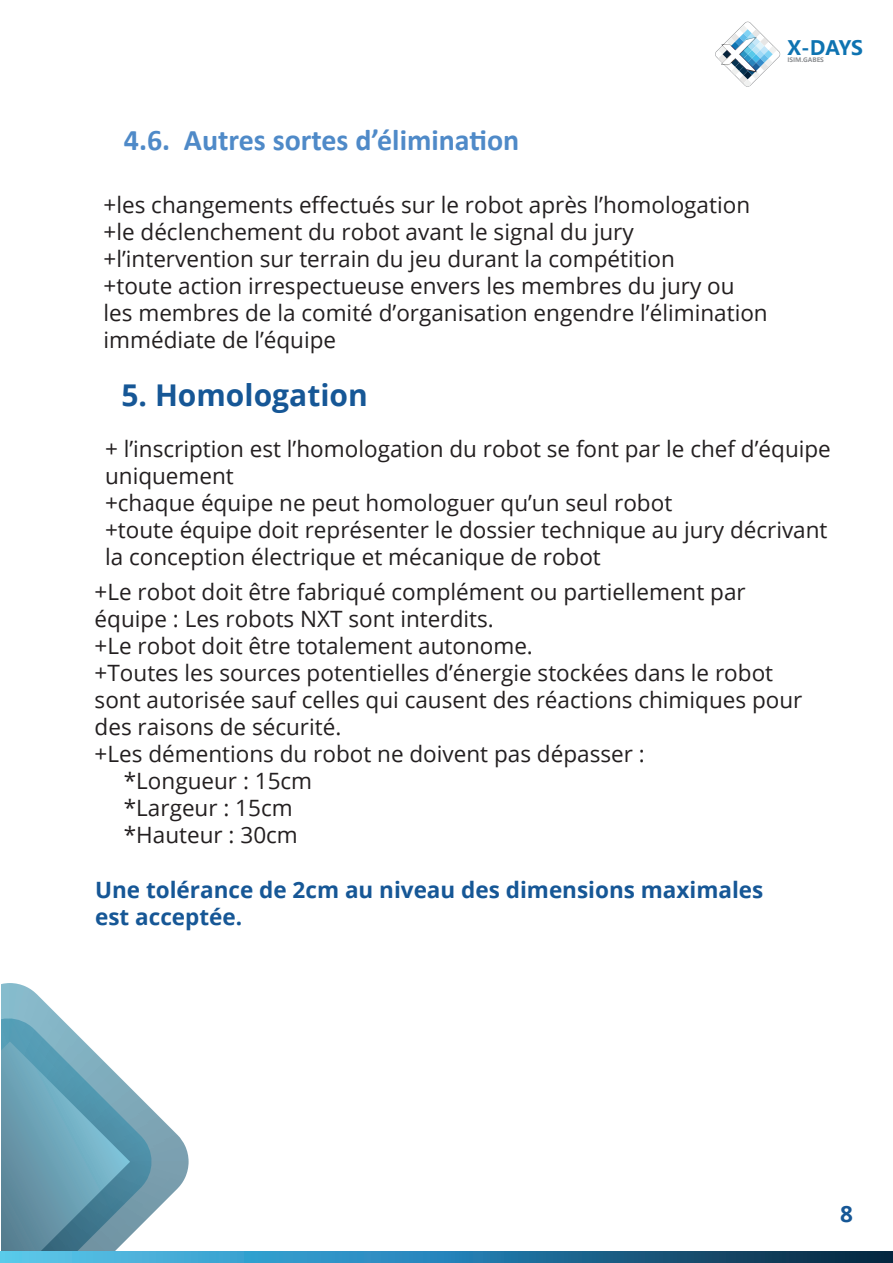
<style>
.page{position:relative;width:893px;height:1263px;background:#fff}
.page>*{position:absolute;margin:0;border:0;box-sizing:border-box;transform-origin:0 0}
.t1{font:700 30px "Calibri";color:#4f8ac8}
.t2{font:700 30px "Open Sans";color:#165796}
.t3{font:22.5px/27px "Open Sans";color:#231f20}
.t4{font:700 22.5px/27px "Open Sans";color:#165796}
.t5{font:700 19.8px "Microsoft Ya Hei UI";color:#0e73b1}
.t6{font:700 6.15px "Microsoft Ya Hei UI";color:#8b8d90}
</style>
<div class="page">
<svg style="left:1px;top:983px;width:188px;height:268px"></svg>
<svg style="left:1px;top:1251px;width:892px;height:12px;background:#2a7ba4"></svg>
<svg style="left:715px;top:21px;width:66px;height:66px"></svg>
<p class="t5" style="left:787px;top:34px;width:77px">X-DAYS</p>
<p class="t6" style="left:787px;top:56px;width:38px">ISIM.GABES</p>
<h1 class="t1" style="left:124px;top:119px;width:397px">4.6. Autres sortes d’élimination</h1>
<p class="t3" style="left:104px;top:190px;width:666px">+les changements effectués sur le robot après l’homologation +le déclenchement du robot avant le signal du jury +l’intervention sur terrain du jeu durant la compétition<br>+toute action irrespectueuse envers les membres du jury ou les membres de la comité d’organisation engendre l’élimination immédiate de l’équipe</p>
<h1 class="t2" style="left:122px;top:374px;width:248px">5. Homologation</h1>
<p class="t3" style="left:105px;top:435px;width:727px">+ l’inscription est l’homologation du robot se font par le chef d’équipe uniquement<br>+chaque équipe ne peut homologuer qu’un seul robot<br>+toute équipe doit représenter le dossier technique au jury décrivant la conception électrique et mécanique de robot</p>
<p class="t3" style="left:95px;top:578px;width:653px">+Le robot doit être fabriqué complément ou partiellement par</p>
<p class="t3" style="left:95px;top:605px;width:401px">équipe : Les robots NXT sont interdits.</p>
<p class="t3" style="left:95px;top:632px;width:440px">+Le robot doit être totalement autonome.</p>
<p class="t3" style="left:95px;top:659px;width:680px">+Toutes les sources potentielles d’énergie stockées dans le robot</p>
<p class="t3" style="left:95px;top:686px;width:709px">sont autorisée sauf celles qui causent des réactions chimiques pour</p>
<p class="t3" style="left:95px;top:713px;width:248px">des raisons de sécurité.</p>
<p class="t3" style="left:95px;top:740px;width:552px">+Les démentions du robot ne doivent pas dépasser :</p>
<p class="t3" style="left:124px;top:767px;width:190px">*Longueur : 15cm</p>
<p class="t3" style="left:124px;top:794px;width:170px">*Largeur : 15cm</p>
<p class="t3" style="left:124px;top:821px;width:175px">*Hauteur : 30cm</p>
<p class="t4" style="left:95px;top:875px;width:670px">Une tolérance de 2cm au niveau des dimensions maximales est acceptée.</p>
<p class="t4" style="left:840px;top:1200px;width:14px">8</p>
</div>
